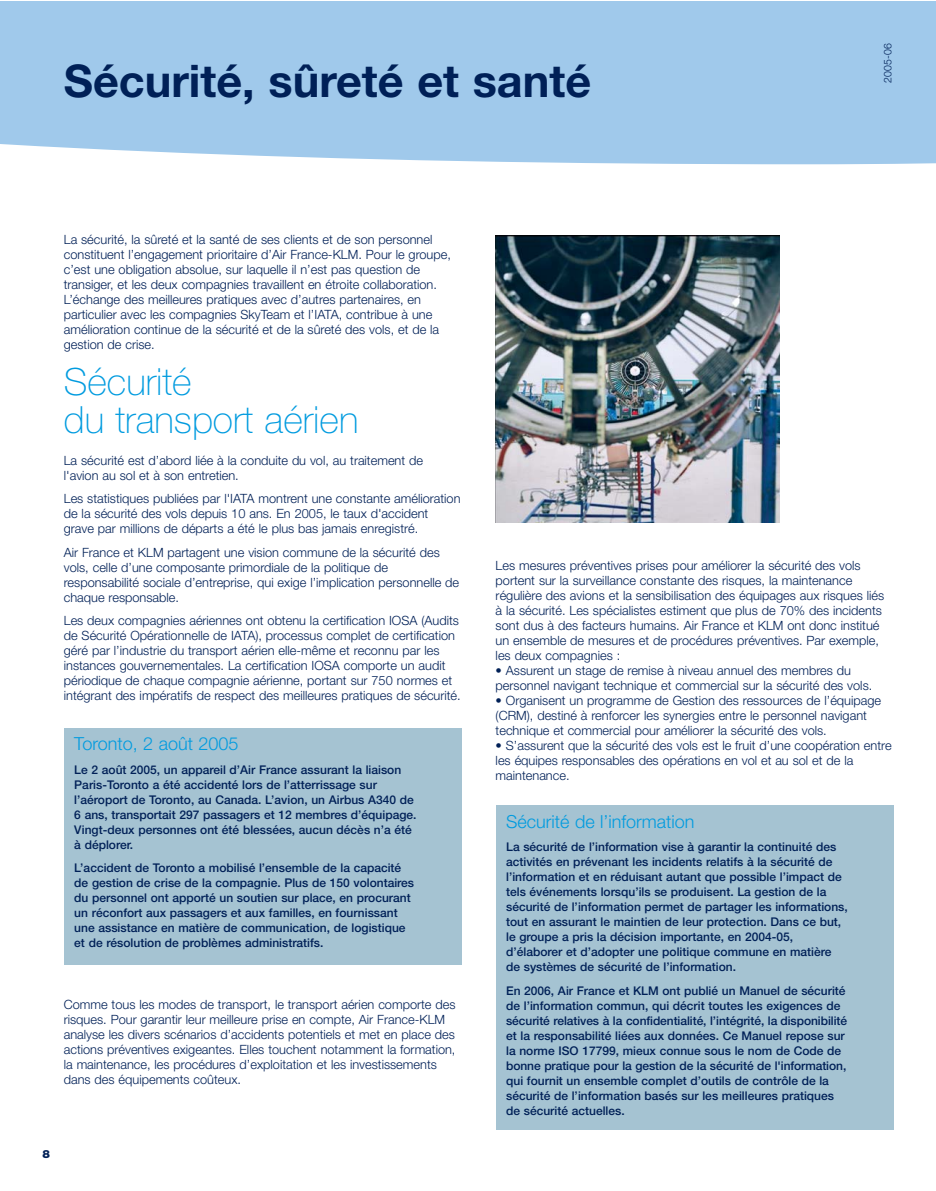
<style>
.page{position:relative;width:936px;height:1191px;background:#fff}
.page>*{position:absolute;margin:0;border:0;box-sizing:border-box;transform-origin:0 0}
.t1{font:700 45px "Helvetica Neue";color:#002057}
.t2{font:100 37.5px/37.5px "Helvetica Neue";color:#009bdf}
.t3{font:300 18px "Helvetica Neue";color:#009bdf}
.t4{font:300 12.75px/15px "Helvetica Neue";color:#002057}
.t5{font:500 12px/15px "Helvetica Neue";color:#002057}
.t6{font:900 11.25px "Helvetica Neue";color:#002057}
.t7{font:300 10.5px "Helvetica Neue";color:#002057}
</style>
<div class="page">
<img style="left:935px;top:1px;width:1px;height:162px">
<div style="left:0;top:1px;width:935px;height:163px;background:#a0c9eb"></div>
<div style="left:64px;top:728px;width:397px;height:236px;background:#a5c3d2"></div>
<div style="left:495px;top:805px;width:398px;height:325px;background:#a5c3d2"></div>
<img style="left:495px;top:235px;width:284px;height:287px">
<h1 class="t1" style="left:64px;top:65px;width:529px">Sécurité, sûreté et santé</h1>
<p class="t7" style="left:883px;top:82px;width:40px;rotate:-90deg">2005-06</p>
<p class="t4" style="left:64px;top:233px;width:388px">La sécurité, la sûreté et la santé de ses clients et de son personnel constituent l’engagement prioritaire d’Air France-KLM. Pour le groupe, c’est une obligation absolue, sur laquelle il n’est pas question de transiger, et les deux compagnies travaillent en étroite collaboration.<br>L’échange des meilleures pratiques avec d’autres partenaires, en particulier avec les compagnies SkyTeam et l’IATA, contribue à une amélioration continue de la sécurité et de la sûreté des vols, et de la gestion de crise.</p>
<h2 class="t2" style="left:64px;top:366px;width:296px">Sécurité<br>du transport aérien</h2>
<p class="t4" style="left:64px;top:454px;width:361px">La sécurité est d’abord liée à la conduite du vol, au traitement de l'avion au sol et à son entretien.</p>
<p class="t4" style="left:64px;top:492px;width:398px">Les statistiques publiées par l'IATA montrent une constante amélioration de la sécurité des vols depuis 10 ans. En 2005, le taux d'accident grave par millions de départs a été le plus bas jamais enregistré.</p>
<p class="t4" style="left:64px;top:546px;width:397px">Air France et KLM partagent une vision commune de la sécurité des vols, celle d’une composante primordiale de la politique de responsabilité sociale d’entreprise, qui exige l’implication personnelle de chaque responsable.</p>
<p class="t4" style="left:64px;top:614px;width:398px">Les deux compagnies aériennes ont obtenu la certification IOSA (Audits de Sécurité Opérationnelle de IATA), processus complet de certification géré par l’industrie du transport aérien elle-même et reconnu par les instances gouvernementales. La certification IOSA comporte un audit périodique de chaque compagnie aérienne, portant sur 750 normes et intégrant des impératifs de respect des meilleures pratiques de sécurité.</p>
<h3 class="t3" style="left:74px;top:737px;width:166px">Toronto, 2 août 2005</h3>
<p class="t5" style="left:74px;top:763px;width:344px">Le 2 août 2005, un appareil d’Air France assurant la liaison Paris-Toronto a été accidenté lors de l’atterrissage sur l’aéroport de Toronto, au Canada. L’avion, un Airbus A340 de 6 ans, transportait 297 passagers et 12 membres d’équipage.<br>Vingt-deux personnes ont été blessées, aucun décès n’a été à déplorer.</p>
<p class="t5" style="left:74px;top:861px;width:341px">L’accident de Toronto a mobilisé l’ensemble de la capacité de gestion de crise de la compagnie. Plus de 150 volontaires du personnel ont apporté un soutien sur place, en procurant un réconfort aux passagers et aux familles, en fournissant une assistance en matière de communication, de logistique et de résolution de problèmes administratifs.</p>
<p class="t4" style="left:64px;top:998px;width:393px">Comme tous les modes de transport, le transport aérien comporte des risques. Pour garantir leur meilleure prise en compte, Air France-KLM analyse les divers scénarios d’accidents potentiels et met en place des actions préventives exigeantes. Elles touchent notamment la formation, la maintenance, les procédures d’exploitation et les investissements dans des équipements coûteux.</p>
<p class="t6" style="left:43px;top:1149px;width:9px">8</p>
<p class="t4" style="left:495px;top:559px;width:390px">Les mesures préventives prises pour améliorer la sécurité des vols portent sur la surveillance constante des risques, la maintenance régulière des avions et la sensibilisation des équipages aux risques liés à la sécurité. Les spécialistes estiment que plus de 70% des incidents sont dus à des facteurs humains. Air France et KLM ont donc institué un ensemble de mesures et de procédures préventives. Par exemple, les deux compagnies :</p>
<p class="t4" style="left:495px;top:664px;width:378px">• Assurent un stage de remise à niveau annuel des membres du personnel navigant technique et commercial sur la sécurité des vols.</p>
<p class="t4" style="left:495px;top:694px;width:387px">• Organisent un programme de Gestion des ressources de l’équipage (CRM), destiné à renforcer les synergies entre le personnel navigant technique et commercial pour améliorer la sécurité des vols.</p>
<p class="t4" style="left:495px;top:739px;width:397px">• S’assurent que la sécurité des vols est le fruit d’une coopération entre les équipes responsables des opérations en vol et au sol et de la maintenance.</p>
<h3 class="t3" style="left:506px;top:814px;width:190px">Sécurité de l’information</h3>
<p class="t5" style="left:506px;top:840px;width:343px">La sécurité de l’information vise à garantir la continuité des activités en prévenant les incidents relatifs à la sécurité de l’information et en réduisant autant que possible l’impact de tels événements lorsqu’ils se produisent. La gestion de la sécurité de l’information permet de partager les informations, tout en assurant le maintien de leur protection. Dans ce but, le groupe a pris la décision importante, en 2004-05, d’élaborer et d’adopter une politique commune en matière de systèmes de sécurité de l’information.</p>
<p class="t5" style="left:506px;top:984px;width:342px">En 2006, Air France et KLM ont publié un Manuel de sécurité de l’information commun, qui décrit toutes les exigences de sécurité relatives à la confidentialité, l’intégrité, la disponibilité et la responsabilité liées aux données. Ce Manuel repose sur la norme ISO 17799, mieux connue sous le nom de Code de bonne pratique pour la gestion de la sécurité de l'information, qui fournit un ensemble complet d’outils de contrôle de la sécurité de l’information basés sur les meilleures pratiques de sécurité actuelles.</p>
</div>
